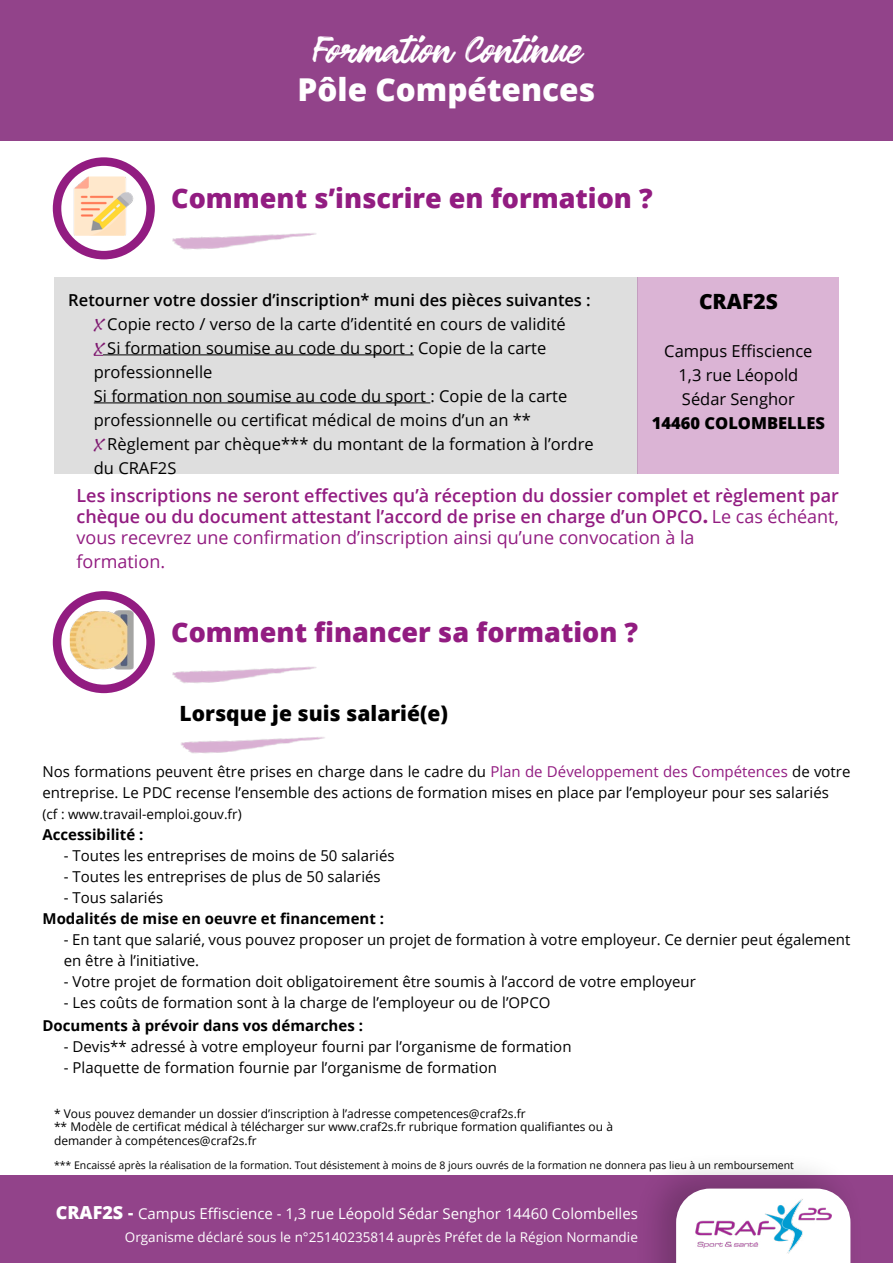
<style>
.page{position:relative;width:893px;height:1263px;background:#fff}
.page>*{position:absolute;margin:0;border:0;box-sizing:border-box;transform-origin:0 0}
.t1{font:37.5px "Robusta Demo";color:#fff}
.t2{font:800 31.5px "Open Sans";color:#fff}
.t3{font:800 27px "Open Sans";color:#921c81}
.t4{font:800 21px "Open Sans";color:#000}
.t5{font:600 18px/21px "Open Sans";color:#921c81;text-align:justify}
.t6{font:18px "Open Sans";color:#921c81}
.t7{font:16.5px/24px "Open Sans";color:#000}
.t8{font:800 16.5px "Open Sans";color:#000}
.t9{font:15px/21px "Open Sans";color:#000}
.t10{font:700 15px "Open Sans";color:#000}
.t11{font:15px "Open Sans";color:#fff}
.t12{font:13.5px "Open Sans";color:#fff}
.t13{font:13.5px "Open Sans";color:#000}
.t14{font:12px/13.5px "Open Sans";color:#000}
.t15{font:10.5px "Open Sans";color:#000}
.s1{font-weight:600}
.s2{font-family:"Robusta Demo";color:#921c81}
.s3{font-family:"Avenir Next";font-weight:700}
.s4{font-weight:400}
.s5{color:#921c81}
.s6{font-weight:800;font-size:18px}
.s7{font-family:"Avenir Next";font-weight:700;font-size:18px}
</style>
<div class="page">
<div style="left:0;top:1176px;width:893px;height:87px;background:#92438a"></div>
<div style="left:633px;top:1151px;width:231px;height:112px;background:#000;opacity:.2"></div>
<svg style="left:676px;top:1188px;width:174px;height:75px;background:#f1e9f0"></svg>
<img style="left:695px;top:1198px;width:136px;height:55px">
<div style="left:0;top:0;width:893px;height:140px;background:#92438a"></div>
<div style="left:53px;top:157px;width:102px;height:102px;background:#921c81;border-radius:50%"></div>
<div style="left:61px;top:166px;width:85px;height:85px;background:#fff;border-radius:50%"></div>
<img style="left:72px;top:176px;width:64px;height:60px">
<img style="left:150px;top:216px;width:166px;height:34px">
<div style="left:53px;top:591px;width:102px;height:102px;background:#921c81;border-radius:50%"></div>
<div style="left:61px;top:600px;width:85px;height:85px;background:#fff;border-radius:50%"></div>
<img style="left:70px;top:610px;width:64px;height:59px">
<img style="left:150px;top:650px;width:167px;height:33px">
<div style="left:54px;top:278px;width:584px;height:196px;background:#dedede"></div>
<div style="left:638px;top:278px;width:201px;height:196px;background:#dbb4d5"></div>
<img style="left:181px;top:737px;width:144px;height:17px">
<h1 class="t1" style="left:313px;top:32px;width:269px">Formation Continue</h1>
<h2 class="t2" style="left:298px;top:66px;width:299px">Pôle Compétences</h2>
<h3 class="t3" style="left:171px;top:177px;width:483px">Comment s’inscrire en formation ?</h3>
<p class="t7" style="left:94px;top:287px;width:501px;text-indent:-26px"><span class="s1">Retourner votre dossier d’inscription* muni des pièces suivantes :<br></span><span class="s2">X</span> Copie recto / verso de la carte d’identité en cours de validité<br><span class="s2">X</span> Si formation soumise au code du sport : Copie de la carte professionnelle<br>Si formation non soumise au code du sport : Copie de la carte professionnelle ou certificat médical de moins d’un an **<br><span class="s2">X</span> Règlement par chèque*** du montant de la formation à l’ordre du CRAF2S</p>
<h3 class="t4" style="left:699px;top:285px;width:80px">CRAF2S</h3>
<p class="t7" style="left:664px;top:339px;width:150px;text-align:center">Campus Effiscience<br>1,3 rue Léopold<br>Sédar Senghor</p>
<p class="t8" style="left:652px;top:411px;width:175px">14460 COLOMBELLES</p>
<p class="t5" style="left:77px;top:485px;width:764px">Les inscriptions ne seront effectives qu’à réception du dossier complet et règlement par chèque ou du document attestant l’accord de prise en charge d’un OPCO<span class="s3">.</span> <span class="s4">Le cas échéant, vous recevrez une confirmation d’inscription ainsi qu’une convocation à la</span></p>
<p class="t6" style="left:77px;top:549px;width:90px">formation.</p>
<h3 class="t3" style="left:171px;top:611px;width:468px">Comment financer sa formation ?</h3>
<h3 class="t4" style="left:180px;top:697px;width:270px">Lorsque je suis salarié(e)</h3>
<p class="t9" style="left:43px;top:760px;width:809px">Nos formations peuvent être prises en charge dans le cadre du <span class="s5">Plan de Développement des Compétences</span> de votre entreprise. Le PDC recense l’ensemble des actions de formation mises en place par l’employeur pour ses salariés</p>
<p class="t13" style="left:43px;top:804px;width:201px">(cf : www.travail-emploi.gouv.fr)</p>
<p class="t10" style="left:43px;top:823px;width:102px">Accessibilité :</p>
<p class="t9" style="left:64px;top:844px;width:332px">- Toutes les entreprises de moins de 50 salariés</p>
<p class="t9" style="left:64px;top:865px;width:318px">- Toutes les entreprises de plus de 50 salariés</p>
<p class="t9" style="left:64px;top:886px;width:101px">- Tous salariés</p>
<p class="t10" style="left:43px;top:907px;width:343px">Modalités de mise en oeuvre et financement :</p>
<p class="t9" style="left:64px;top:928px;width:788px">- En tant que salarié, vous pouvez proposer un projet de formation à votre employeur. Ce dernier peut également en être à l’initiative.</p>
<p class="t9" style="left:64px;top:970px;width:634px">- Votre projet de formation doit obligatoirement être soumis à l’accord de votre employeur</p>
<p class="t9" style="left:64px;top:991px;width:488px">- Les coûts de formation sont à la charge de l’employeur ou de l’OPCO</p>
<p class="t10" style="left:43px;top:1014px;width:322px">Documents à prévoir dans vos démarches :</p>
<p class="t9" style="left:64px;top:1035px;width:509px">- Devis** adressé à votre employeur fourni par l’organisme de formation</p>
<p class="t9" style="left:64px;top:1056px;width:435px">- Plaquette de formation fournie par l’organisme de formation</p>
<p class="t14" style="left:54px;top:1106px;width:560px">* Vous pouvez demander un dossier d’inscription à l’adresse competences@craf2s.fr<br>** Modèle de certificat médical à télécharger sur www.craf2s.fr rubrique formation qualifiantes ou à demander à compétences@craf2s.fr</p>
<p class="t15" style="left:54px;top:1157px;width:741px">*** Encaissé après la réalisation de la formation. Tout désistement à moins de 8 jours ouvrés de la formation ne donnera pas lieu à un remboursement</p>
<p class="t11" style="left:56px;top:1203px;width:584px"><span class="s6">CRAF2S</span> <span class="s7">-</span> Campus Effiscience - 1,3 rue Léopold Sédar Senghor 14460 Colombelles</p>
<p class="t12" style="left:125px;top:1228px;width:515px">Organisme déclaré sous le n°25140235814 auprès Préfet de la Région Normandie</p>
</div>
